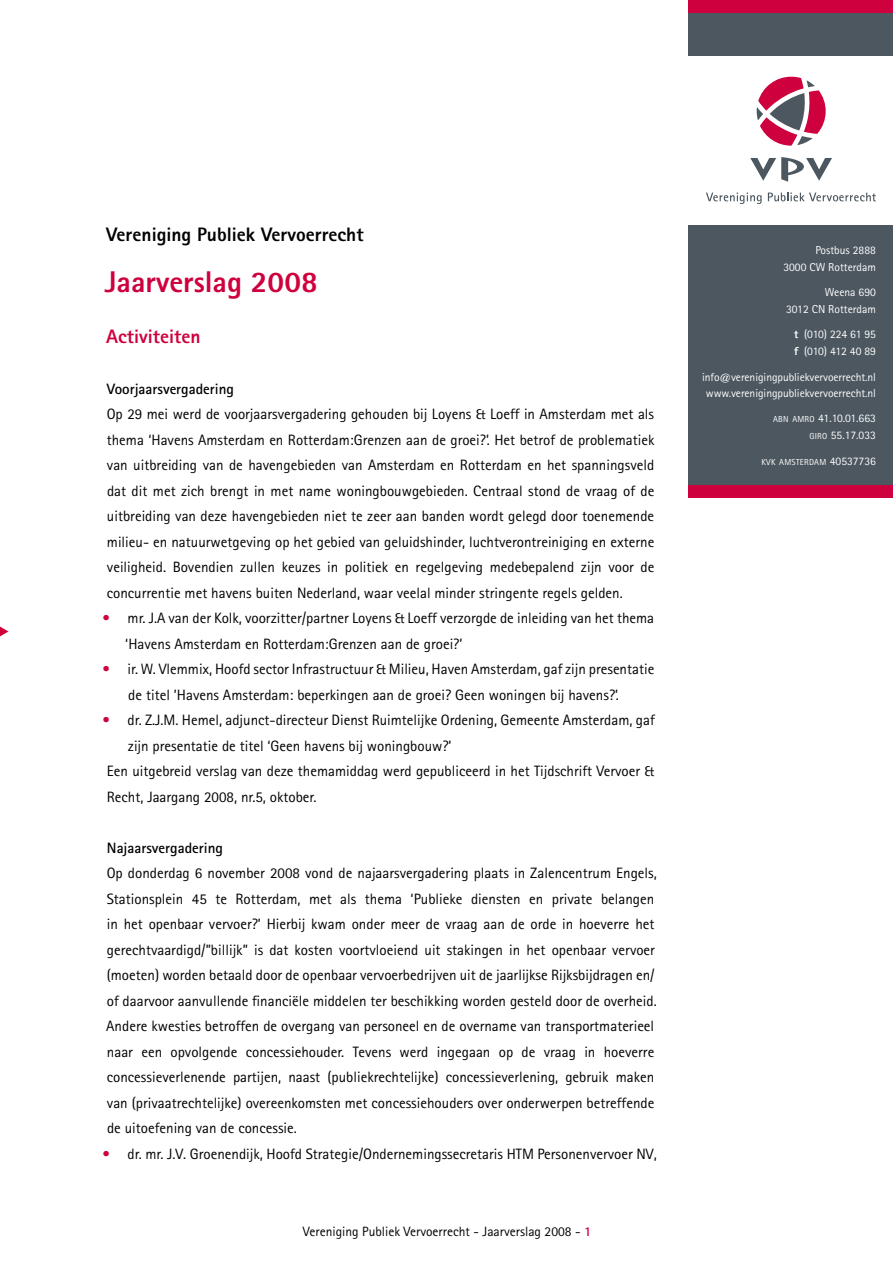
<style>
.page{position:relative;width:893px;height:1263px;background:#fff}
.page>*{position:absolute;margin:0;border:0;box-sizing:border-box;transform-origin:0 0}
.t1{font:800 30px "Rotis Sans Serif";color:#ce003d}
.t2{font:800 19.5px "Rotis Sans Serif";color:#000}
.t3{font:800 19.5px "Rotis Sans Serif";color:#ce003d}
.t4{font:15px/25.5px "Rotis Sans Serif";color:#000}
.t5{font:700 15px "Rotis Sans Serif";color:#000}
.t6{font:13.5px "Rotis Sans Serif";color:#000}
.t7{font:11.55px/16.5px "Rotis Sans Serif";letter-spacing:-.005em;color:#fff;text-align:right}
.t8{font:8.7px "Rotis Sans Serif";letter-spacing:.03em;color:#fff}
.s1{color:#ce003d}
.s2{font-weight:700;color:#ce003d}
.s3{font-weight:800}
.s4{font-size:8.7px}
.s5{font-size:11.55px}
</style>
<div class="page">
<svg style="left:0;top:627px;width:9px;height:9px"></svg>
<div style="left:689px;top:13px;width:204px;height:42px;background:#4c575f"></div>
<div style="left:689px;top:225px;width:204px;height:260px;background:#4c575f"></div>
<div style="left:689px;top:485px;width:204px;height:12px;background:#ce003d"></div>
<div style="left:689px;top:0;width:204px;height:13px;background:#ce003d"></div>
<svg style="left:757px;top:77px;width:69px;height:69px"></svg>
<svg style="left:750px;top:157px;width:82px;height:25px"></svg>
<svg style="left:706px;top:193px;width:56px;height:11px"></svg>
<svg style="left:768px;top:193px;width:108px;height:8px"></svg>
<h2 class="t2" style="left:106px;top:222px;width:259px">Vereniging Publiek Vervoerrecht</h2>
<h1 class="t1" style="left:105px;top:262px;width:214px">Jaarverslag 2008</h1>
<h2 class="t3" style="left:106px;top:324px;width:96px">Activiteiten</h2>
<p class="t5" style="left:107px;top:379px;width:129px">Voorjaarsvergadering</p>
<p class="t4" style="left:107px;top:401px;width:549px;text-align:justify">Op 29 mei werd de voorjaarsvergadering gehouden bij Loyens &amp; Loeff in Amsterdam met als thema ‘Havens Amsterdam en Rotterdam:Grenzen aan de groei?’. Het betrof de problematiek van uitbreiding van de havengebieden van Amsterdam en Rotterdam en het spanningsveld dat dit met zich brengt in met name woningbouwgebieden. Centraal stond de vraag of de uitbreiding van deze havengebieden niet te zeer aan banden wordt gelegd door toenemende milieu- en natuurwetgeving op het gebied van geluidshinder, luchtverontreiniging en externe veiligheid. Bovendien zullen keuzes in politiek en regelgeving medebepalend zijn voor de concurrentie met havens buiten Nederland, waar veelal minder stringente regels gelden.</p>
<p class="t4" style="left:125px;top:605px;width:530px;text-indent:-23px"><span class="s1">•</span> mr. J.A van der Kolk, voorzitter/partner Loyens &amp; Loeff verzorgde de inleiding van het thema ‘Havens Amsterdam en Rotterdam:Grenzen aan de groei?’</p>
<p class="t4" style="left:128px;top:656px;width:528px;text-indent:-26px"><span class="s1">•</span> ir. W. Vlemmix, Hoofd sector Infrastructuur &amp; Milieu, Haven Amsterdam, gaf zijn presentatie de titel ’Havens Amsterdam: beperkingen aan de groei? Geen woningen bij havens?’.</p>
<p class="t4" style="left:102px;top:707px;width:554px"><span class="s1">•</span> dr. Z.J.M. Hemel, adjunct-directeur Dienst Ruimtelijke Ordening, Gemeente Amsterdam, gaf</p>
<p class="t4" style="left:128px;top:733px;width:325px">zijn presentatie de titel ‘Geen havens bij woningbouw?’</p>
<p class="t4" style="left:107px;top:758px;width:549px">Een uitgebreid verslag van deze themamiddag werd gepubliceerd in het Tijdschrift Vervoer &amp;</p>
<p class="t4" style="left:107px;top:784px;width:211px">Recht, Jaargang 2008, nr.5, oktober.</p>
<p class="t5" style="left:107px;top:838px;width:118px">Najaarsvergadering</p>
<p class="t4" style="left:106px;top:860px;width:552px">Op donderdag 6 november 2008 vond de najaarsvergadering plaats in Zalencentrum Engels, Stationsplein 45 te Rotterdam, met als thema ‘Publieke diensten en private belangen in het openbaar vervoer?’ Hierbij kwam onder meer de vraag aan de orde in hoeverre het gerechtvaardigd/”billijk” is dat kosten voortvloeiend uit stakingen in het openbaar vervoer (moeten) worden betaald door de openbaar vervoerbedrijven uit de jaarlijkse Rijksbijdragen en/ of daarvoor aanvullende financiële middelen ter beschikking worden gesteld door de overheid.<br>Andere kwesties betroffen de overgang van personeel en de overname van transportmaterieel naar een opvolgende concessiehouder. Tevens werd ingegaan op de vraag in hoeverre concessieverlenende partijen, naast (publiekrechtelijke) concessieverlening, gebruik maken van (privaatrechtelijke) overeenkomsten met concessiehouders over onderwerpen betreffende de uitoefening van de concessie.</p>
<p class="t4" style="left:102px;top:1141px;width:556px"><span class="s1">•</span> dr. mr. J.V. Groenendijk, Hoofd Strategie/Ondernemingssecretaris HTM Personenvervoer NV,</p>
<p class="t6" style="left:303px;top:1224px;width:290px">Vereniging Publiek Vervoerrecht - Jaarverslag 2008 - <span class="s2">1</span></p>
<p class="t7" style="left:783px;top:242px;width:94px">Postbus 2888<br>3000 CW Rotterdam</p>
<p class="t7" style="left:786px;top:284px;width:91px">Weena 690<br>3012 CN Rotterdam</p>
<p class="t7" style="left:794px;top:326px;width:83px;text-align:left"><span class="s3">t</span> (010) 224 61 95 <span class="s3">f</span> (010) 412 40 89</p>
<p class="t7" style="left:702px;top:368px;width:175px;text-align:center">info@verenigingpubliekvervoerrecht.nl www.verenigingpubliekvervoerrecht.nl</p>
<p class="t7" style="left:773px;top:410px;width:104px"><span class="s4">ABN AMRO</span> 41.10.01.663<br><span class="s4">GIRO</span> 55.17.033</p>
<p class="t8" style="left:761px;top:456px;width:116px">KVK AMSTERDAM <span class="s5">40537736</span></p>
</div>
